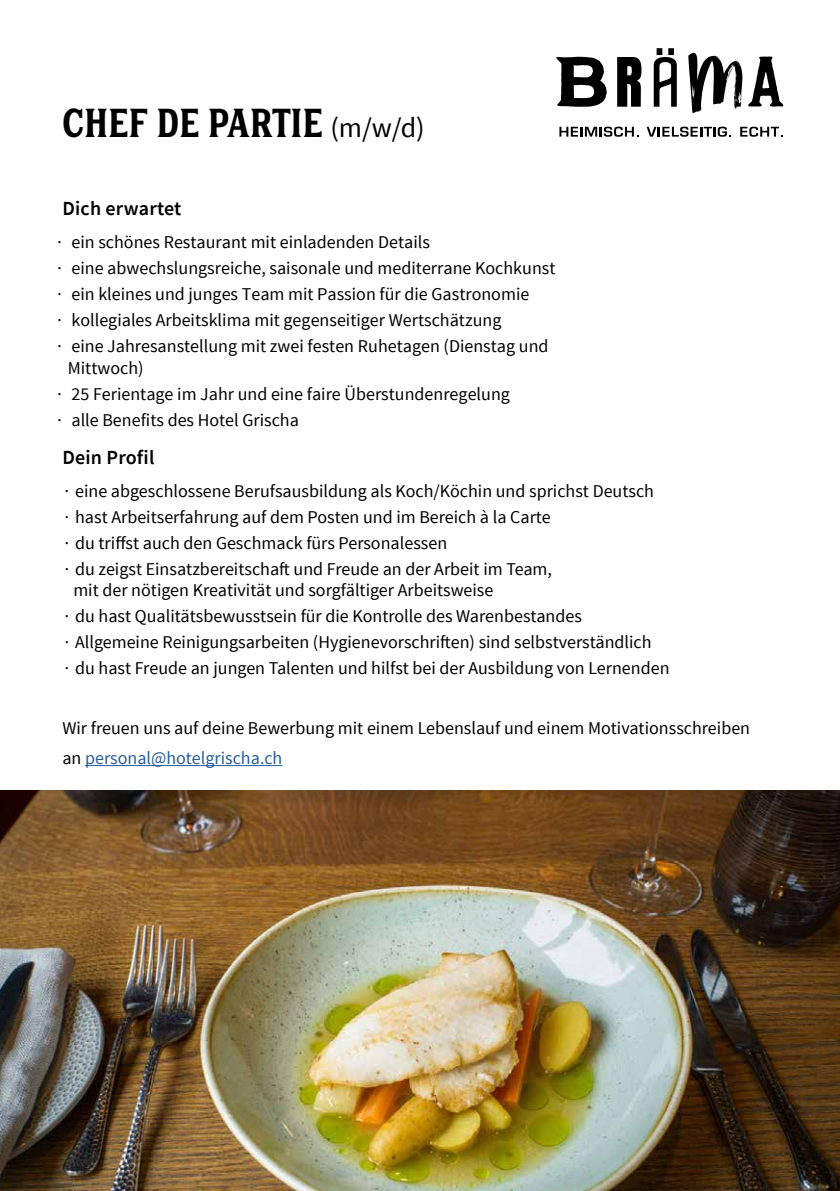
<style>
.page{position:relative;width:840px;height:1191px;background:#fff}
.page>*{position:absolute;margin:0;border:0;box-sizing:border-box;transform-origin:0 0}
.t1{font:37.6px "Hanley Block Display";letter-spacing:-.005em;color:#000}
.t2{font:600 20px "Source Sans Pro";letter-spacing:.01em;color:#000}
.t3{font:18px/26px "Source Sans Pro";color:#000}
.s1{font-family:"Source Sans Pro";font-size:28px}
.s2{color:#275b9b}
</style>
<div class="page">
<hr style="left:85px;top:765px;width:197px;height:1px;background:#275b9b">
<svg style="left:556px;top:57px;width:50px;height:50px"></svg>
<svg style="left:559px;top:127px;width:79px;height:10px"></svg>
<svg style="left:646px;top:127px;width:84px;height:10px"></svg>
<svg style="left:740px;top:127px;width:42px;height:10px"></svg>
<svg style="left:653px;top:48px;width:23px;height:59px"></svg>
<svg style="left:617px;top:57px;width:24px;height:50px"></svg>
<svg style="left:688px;top:53px;width:94px;height:60px"></svg>
<img style="left:0;top:790px;width:839px;height:401px">
<h1 class="t1" style="left:62px;top:100px;width:363px">CHEF DE PARTIE <span class="s1">(m/w/d)</span></h1>
<p class="t2" style="left:62px;top:195px;width:120px">Dich erwartet</p>
<p class="t3" style="left:55px;top:229px;width:501px">∙ ein schönes Restaurant mit einladenden Details<br>∙ eine abwechslungsreiche, saisonale und mediterrane Kochkunst ∙ ein kleines und junges Team mit Passion für die Gastronomie<br>∙ kollegiales Arbeitsklima mit gegenseitiger Wertschätzung<br>∙ eine Jahresanstellung mit zwei festen Ruhetagen (Dienstag und</p>
<p class="t3" style="left:55px;top:355px;width:456px;text-indent:13px">Mittwoch)<br>∙ 25 Ferientage im Jahr und eine faire Überstundenregelung ∙ alle Benefits des Hotel Grischa</p>
<p class="t2" style="left:62px;top:444px;width:94px">Dein Profil</p>
<p class="t3" style="left:62px;top:478px;width:593px">∙ eine abgeschlossene Berufsausbildung als Koch/Köchin und sprichst Deutsch ∙ hast Arbeitserfahrung auf dem Posten und im Bereich à la Carte<br>∙ du triffst auch den Geschmack fürs Personalessen<br>∙ du zeigst Einsatzbereitschaft und Freude an der Arbeit im Team,</p>
<p class="t3" style="left:62px;top:577px;width:608px;text-indent:11px">mit der nötigen Kreativität und sorgfältiger Arbeitsweise<br>∙ du hast Qualitätsbewusstsein fü r die Kontrolle des Warenbestandes<br>∙ Allgemeine Reinigungsarbeiten (Hygienevorschriften) sind selbstverständlich<br>∙ du hast Freude an jungen Talenten und hilfst bei der Ausbildung von Lernenden</p>
<p class="t3" style="left:62px;top:713px;width:688px;line-height:30px">Wir freuen uns auf deine Bewerbung mit einem Lebenslauf und einem Motivationsschreiben an <span class="s2">personal@hotelgrischa.ch</span></p>
</div>
